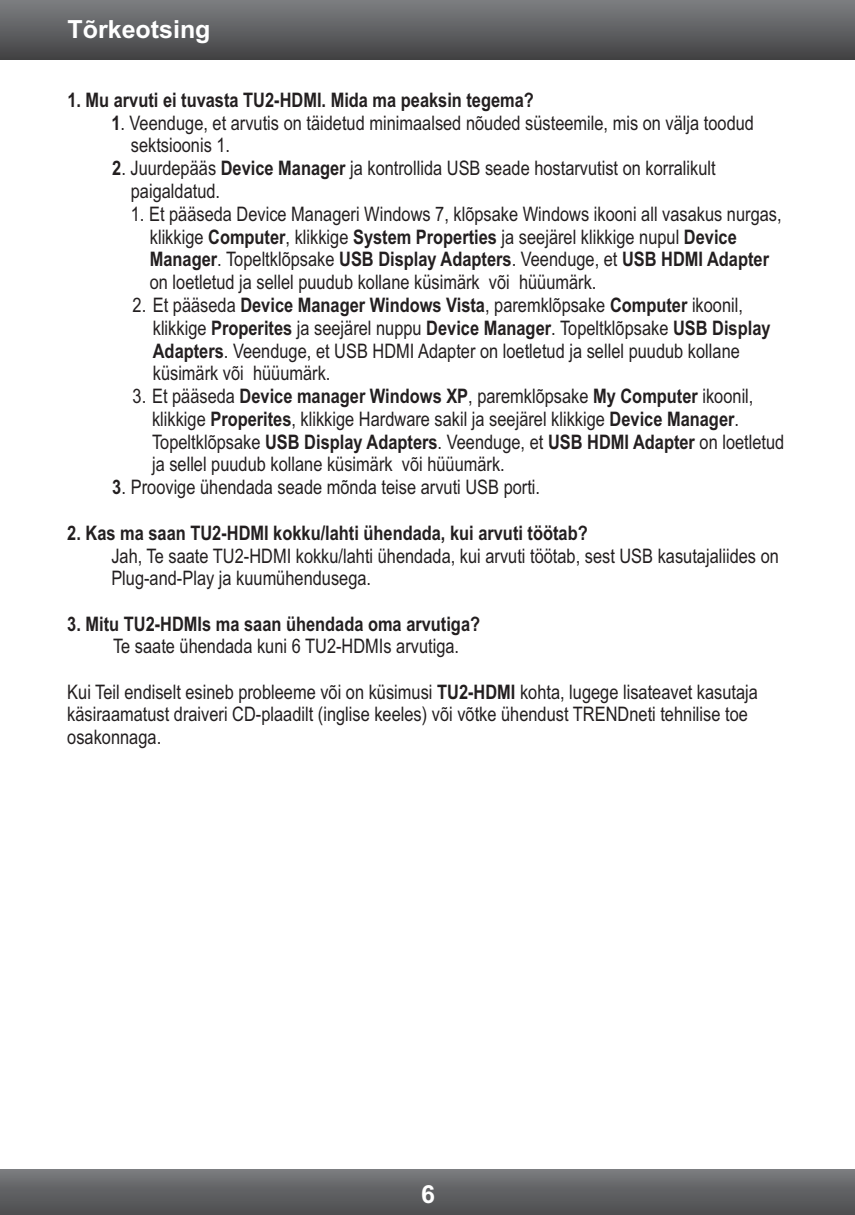
<style>
.page{position:relative;width:855px;height:1215px;background:#fff}
.page>*{position:absolute;margin:0;border:0;box-sizing:border-box;transform-origin:0 0}
.t1{font:700 25px "Arial";color:#fff}
.t2{font:20px/22.8px "Arial Narrow";color:#231f20}
.t3{font:700 20px "Arial Narrow";color:#231f20}
.s1{font-weight:700}
</style>
<div class="page">
<div style="left:0;top:0;width:855px;height:59px;background:linear-gradient(to bottom,#7d7f82,#434244)"></div>
<div style="left:0;top:1170px;width:855px;height:45px;background:linear-gradient(to bottom,#77797c,#4b4c4e)"></div>
<p class="t1" style="left:68px;top:19px;width:145px">Tõrkeotsing</p>
<p class="t3" style="left:67px;top:92px;width:468px">1. Mu arvuti ei tuvasta TU2-HDMI. Mida ma peaksin tegema?</p>
<p class="t2" style="left:131px;top:113px;width:625px;text-indent:-19px"><span class="s1">1</span>. Veenduge, et arvutis on täidetud minimaalsed nõuded süsteemile, mis on välja toodud sektsioonis 1.</p>
<p class="t2" style="left:131px;top:159px;width:586px;text-indent:-19px"><span class="s1">2</span>. Juurdepääs <span class="s1">Device Manager</span> ja kontrollida USB seade hostarvutist on korralikult paigaldatud.</p>
<p class="t2" style="left:150px;top:204px;width:633px;text-indent:-19px">1. Et pääseda Device Manageri Windows 7, klõpsake Windows ikooni all vasakus nurgas, klikkige <span class="s1">Computer</span>, klikkige <span class="s1">System Properties</span> ja seejärel klikkige nupul <span class="s1">Device Manager</span>. Topeltklõpsake <span class="s1">USB Display Adapters</span>. Veenduge, et <span class="s1">USB HDMI Adapter </span>on loetletud ja sellel puudub kollane küsimärk või hüüumärk.</p>
<p class="t2" style="left:153px;top:295px;width:619px;text-indent:-20px">2. Et pääseda <span class="s1">Device Manager Windows Vista</span>, paremklõpsake <span class="s1">Computer</span> ikoonil, klikkige <span class="s1">Properites</span> ja seejärel nuppu <span class="s1">Device Manager</span>. Topeltklõpsake <span class="s1">USB Display Adapters</span>. Veenduge, et USB HDMI Adapter on loetletud ja sellel puudub kollane küsimärk või hüüumärk.</p>
<p class="t2" style="left:152px;top:387px;width:634px;text-indent:-19px">3. Et pääseda <span class="s1">Device manager Windows XP</span>, paremklõpsake <span class="s1">My Computer</span> ikoonil, klikkige <span class="s1">Properites</span>, klikkige Hardware sakil ja seejärel klikkige <span class="s1">Device Manager</span>.<br>Topeltklõpsake <span class="s1">USB Display Adapters</span>. Veenduge, et <span class="s1">USB HDMI Adapter</span> on loetletud ja sellel puudub kollane küsimärk või hüüumärk.</p>
<p class="t2" style="left:112px;top:478px;width:429px"><span class="s1">3</span>. Proovige ühendada seade mõnda teise arvuti USB porti.</p>
<p class="t3" style="left:67px;top:525px;width:522px">2. Kas ma saan TU2-HDMI kokku/lahti ühendada, kui arvuti töötab?</p>
<p class="t2" style="left:111px;top:546px;width:669px">Jah, Te saate TU2-HDMI kokku/lahti ühendada, kui arvuti töötab, sest USB kasutajaliides on<br>Plug-and-Play ja kuumühendusega.</p>
<p class="t3" style="left:67px;top:616px;width:414px">3. Mitu TU2-HDMIs ma saan ühendada oma arvutiga?</p>
<p class="t2" style="left:113px;top:637px;width:348px">Te saate ühendada kuni 6 TU2-HDMIs arvutiga.</p>
<p class="t2" style="left:67px;top:682px;width:692px">Kui Teil endiselt esineb probleeme või on küsimusi <span class="s1">TU2-HDMI</span> kohta, lugege lisateavet kasutaja käsiraamatust draiveri CD-plaadilt (inglise keeles) või võtke ühendust TRENDneti tehnilise toe osakonnaga.</p>
<p class="t1" style="left:421px;top:1185px;width:15px">6</p>
</div>
